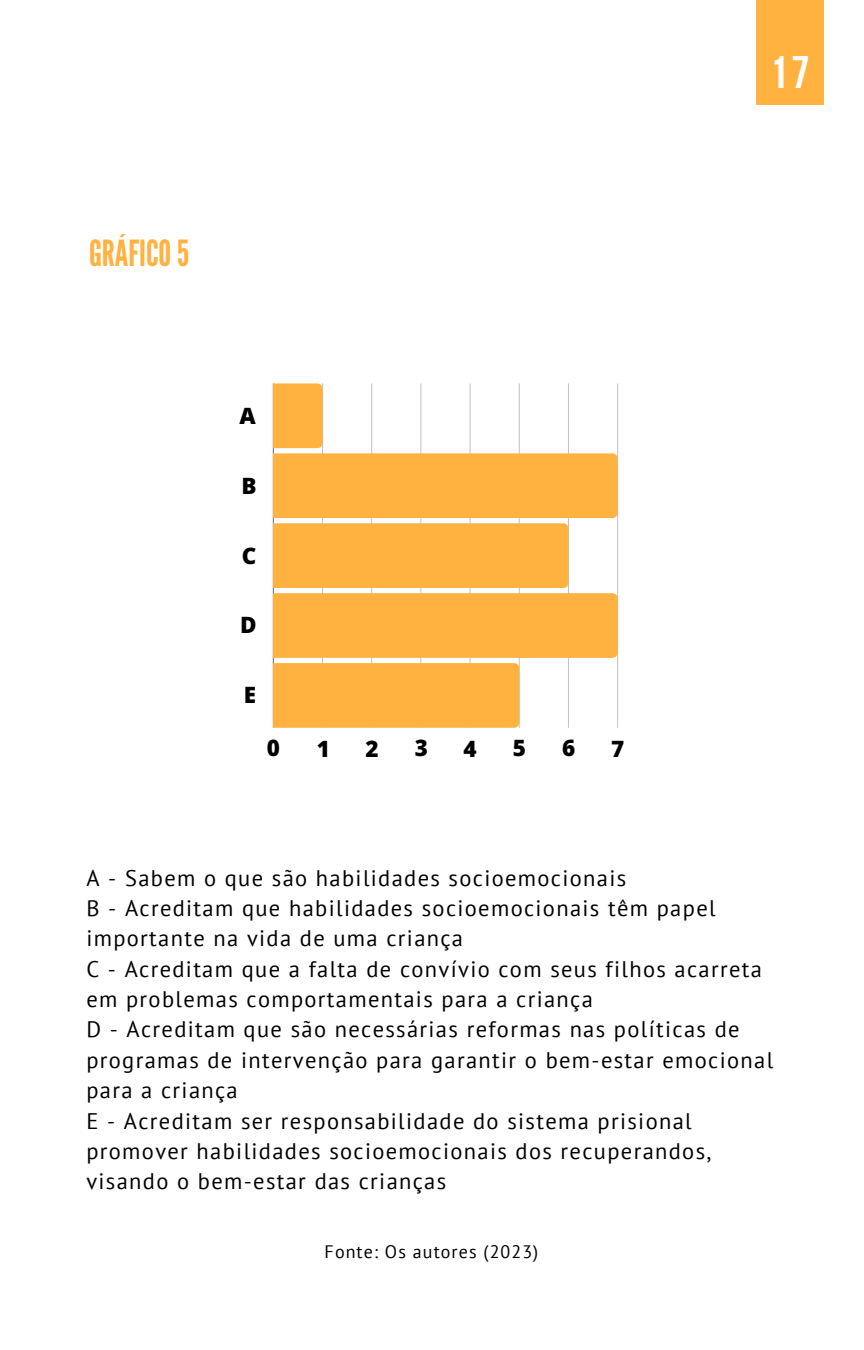
<style>
.page{position:relative;width:864px;height:1350px;background:#fff}
.page>*{position:absolute;margin:0;border:0;box-sizing:border-box;transform-origin:0 0}
.t1{font:700 45.45px "Bebas Neue";color:#fff}
.t2{font:36px "League Gothic";color:#ffb23f}
.t3{font:22.5px/30.4px "PT Sans";letter-spacing:.06em;color:#000}
.t4{font:800 22.5px "Open Sans";color:#000}
.t5{font:18px "PT Sans";letter-spacing:.06em;color:#000}
</style>
<div class="page">
<svg style="left:273px;top:383px;width:345px;height:345px"></svg>
<div style="left:756px;top:0;width:67px;height:105px;background:#ffb23f"></div>
<p class="t2" style="left:89px;top:232px;width:102px">GRÁFICO5</p>
<p class="t4" style="left:239px;top:400px;width:18px">A</p>
<p class="t4" style="left:242px;top:470px;width:17px">B</p>
<p class="t4" style="left:242px;top:540px;width:16px">C</p>
<p class="t4" style="left:240px;top:609px;width:18px">D</p>
<p class="t4" style="left:244px;top:679px;width:14px">E</p>
<p class="t4" style="left:267px;top:732px;width:15px">0</p>
<p class="t4" style="left:317px;top:733px;width:15px">1</p>
<p class="t4" style="left:366px;top:733px;width:15px">2</p>
<p class="t4" style="left:415px;top:732px;width:15px">3</p>
<p class="t4" style="left:463px;top:733px;width:15px">4</p>
<p class="t4" style="left:513px;top:732px;width:15px">5</p>
<p class="t4" style="left:562px;top:732px;width:15px">6</p>
<p class="t4" style="left:611px;top:733px;width:15px">7</p>
<p class="t1" style="left:770px;top:54px;width:41px">17</p>
<p class="t3" style="left:86px;top:862px;width:541px">A - Sabem o que são habilidades socioemocionais</p>
<p class="t3" style="left:86px;top:892px;width:631px">B - Acreditam que habilidades socioemocionais têm papel importante na vida de uma criança</p>
<p class="t3" style="left:86px;top:953px;width:677px">C - Acreditam que a falta de convívio com seus filhos acarreta em problemas comportamentais para a criança</p>
<p class="t3" style="left:86px;top:1014px;width:688px">D - Acreditam que são necessárias reformas nas políticas de programas de intervenção para garantir o bem-estar emocional para a criança</p>
<p class="t3" style="left:86px;top:1105px;width:627px">E - Acreditam ser responsabilidade do sistema prisional promover habilidades socioemocionais dos recuperandos, visando o bem-estar das crianças</p>
<p class="t5" style="left:325px;top:1240px;width:215px">Fonte: Os autores (2023)</p>
</div>
